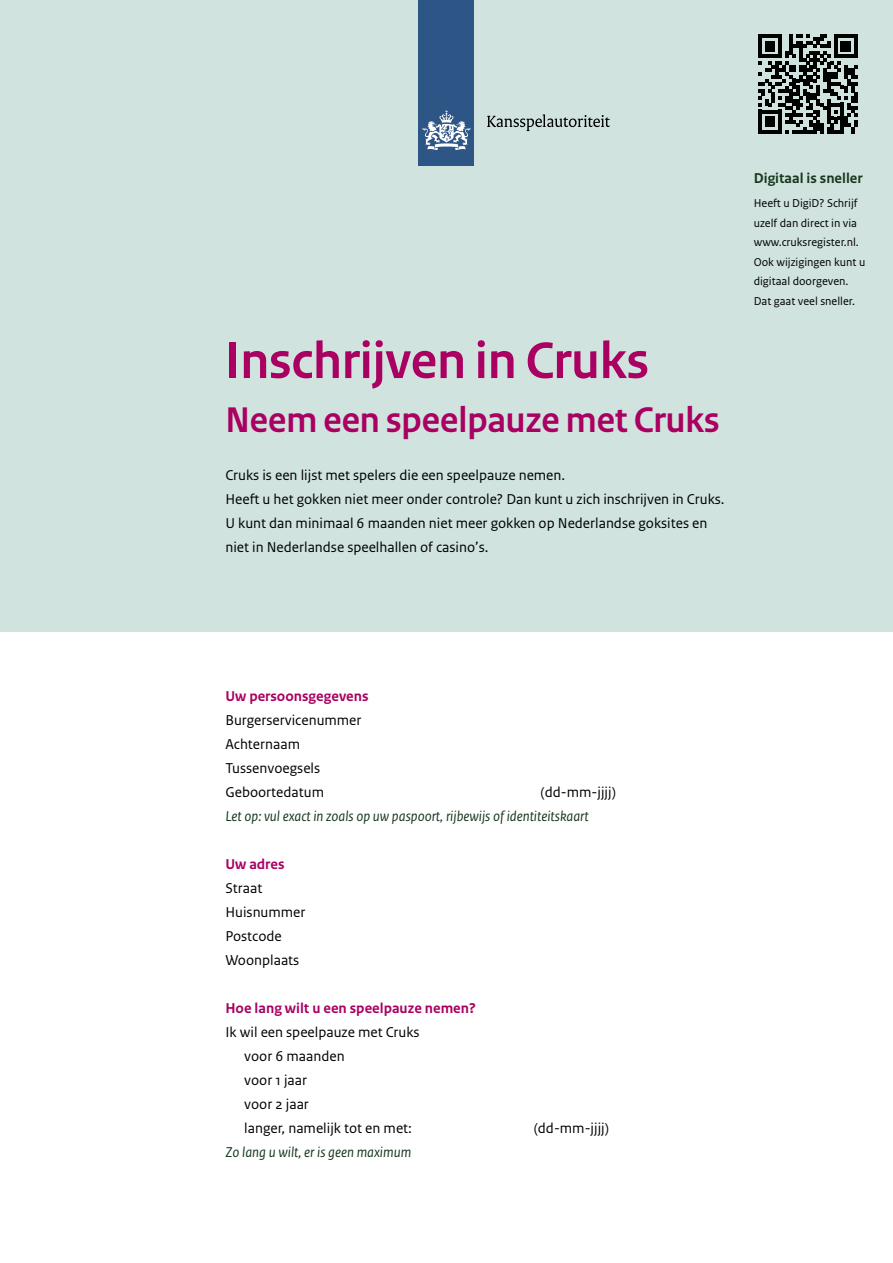
<style>
.page{position:relative;width:893px;height:1263px;background:#fff}
.page>*{position:absolute;margin:0;border:0;box-sizing:border-box;transform-origin:0 0}
._4_Kop_1{font:700 54px "Rijksoverheid Sans Heading";color:#a90061}
.t1{font:700 37.5px "Rijksoverheid Sans Heading";color:#a90061}
._0_Platte_tekst{font:15px/24px "Rijksoverheid Sans Text";color:#000}
._0_Platte_tekst-2{font:italic 15px "Rijksoverheid Sans Text";color:#17381e}
._7_Kop_4{font:700 15px "Rijksoverheid Sans Text";color:#a90061}
._12_Kader_plat_copy{font:700 15px "Rijksoverheid Sans Text";color:#17381e}
._0_Platte_tekst-3{font:12px "Rijksoverheid Sans Text";color:#000}
</style>
<div class="page">
<div style="left:0;top:0;width:893px;height:631px;background:#d0e3de"></div>
<div style="left:419px;top:0;width:55px;height:166px;background:#2d5586"></div>
<svg style="left:423px;top:110px;width:47px;height:40px"></svg>
<svg style="left:487px;top:114px;width:123px;height:17px"></svg>
<svg style="left:758px;top:34px;width:100px;height:100px"></svg>
<h1 class="_4_Kop_1" style="left:225px;top:330px;width:425px">Inschrijven in Cruks</h1>
<p class="t1" style="left:225px;top:399px;width:496px">Neem een speelpauze met Cruks</p>
<p class="_0_Platte_tekst" style="left:225px;top:463px;width:341px">Cruks is een lijst met spelers die een speelpauze nemen.</p>
<p class="_0_Platte_tekst" style="left:225px;top:487px;width:501px">Heeft u het gokken niet meer onder controle? Dan kunt u zich inschrijven in Cruks.<br>U kunt dan minimaal 6 maanden niet meer gokken op Nederlandse goksites en niet in Nederlandse speelhallen of casino’s.</p>
<p class="_12_Kader_plat_copy" style="left:754px;top:170px;width:110px">Digitaal is sneller</p>
<p class="_0_Platte_tekst-3" style="left:754px;top:196px;width:105px">Heeft u DigiD? Schrijf</p>
<p class="_0_Platte_tekst-3" style="left:754px;top:216px;width:105px">uzelf dan direct in via</p>
<p class="_0_Platte_tekst-3" style="left:754px;top:235px;width:107px">www.cruksregister.nl.</p>
<p class="_0_Platte_tekst-3" style="left:754px;top:255px;width:113px">Ook wijzigingen kunt u</p>
<p class="_0_Platte_tekst-3" style="left:754px;top:274px;width:96px">digitaal doorgeven.</p>
<p class="_0_Platte_tekst-3" style="left:754px;top:294px;width:103px">Dat gaat veel sneller.</p>
<h2 class="_7_Kop_4" style="left:225px;top:688px;width:145px">Uw persoonsgegevens</h2>
<p class="_0_Platte_tekst" style="left:225px;top:708px;width:138px">Burgerservicenummer</p>
<p class="_0_Platte_tekst" style="left:225px;top:732px;width:76px">Achternaam</p>
<p class="_0_Platte_tekst" style="left:225px;top:756px;width:96px">Tussenvoegsels</p>
<p class="_0_Platte_tekst" style="left:225px;top:780px;width:100px">Geboortedatum</p>
<p class="_0_Platte_tekst" style="left:541px;top:780px;width:77px">(dd-mm-jjjj)</p>
<p class="_0_Platte_tekst-2" style="left:225px;top:808px;width:365px">Let op: vul exact in zoals op uw paspoort, rijbewijs of identiteitskaart</p>
<h2 class="_7_Kop_4" style="left:225px;top:856px;width:61px">Uw adres</h2>
<p class="_0_Platte_tekst" style="left:225px;top:876px;width:38px">Straat</p>
<p class="_0_Platte_tekst" style="left:225px;top:900px;width:82px">Huisnummer</p>
<p class="_0_Platte_tekst" style="left:225px;top:924px;width:58px">Postcode</p>
<p class="_0_Platte_tekst" style="left:225px;top:948px;width:75px">Woonplaats</p>
<h2 class="_7_Kop_4" style="left:225px;top:1000px;width:252px">Hoe lang wilt u een speelpauze nemen?</h2>
<p class="_0_Platte_tekst" style="left:225px;top:1020px;width:196px">Ik wil een speelpauze met Cruks</p>
<p class="_0_Platte_tekst" style="left:244px;top:1044px;width:102px">voor 6 maanden</p>
<p class="_0_Platte_tekst" style="left:244px;top:1068px;width:64px">voor 1 jaar</p>
<p class="_0_Platte_tekst" style="left:244px;top:1092px;width:169px">voor 2 jaar<br>langer, namelijk tot en met:</p>
<p class="_0_Platte_tekst" style="left:534px;top:1116px;width:77px">(dd-mm-jjjj)</p>
<p class="_0_Platte_tekst-2" style="left:225px;top:1144px;width:188px">Zo lang u wilt, er is geen maximum</p>
</div>
